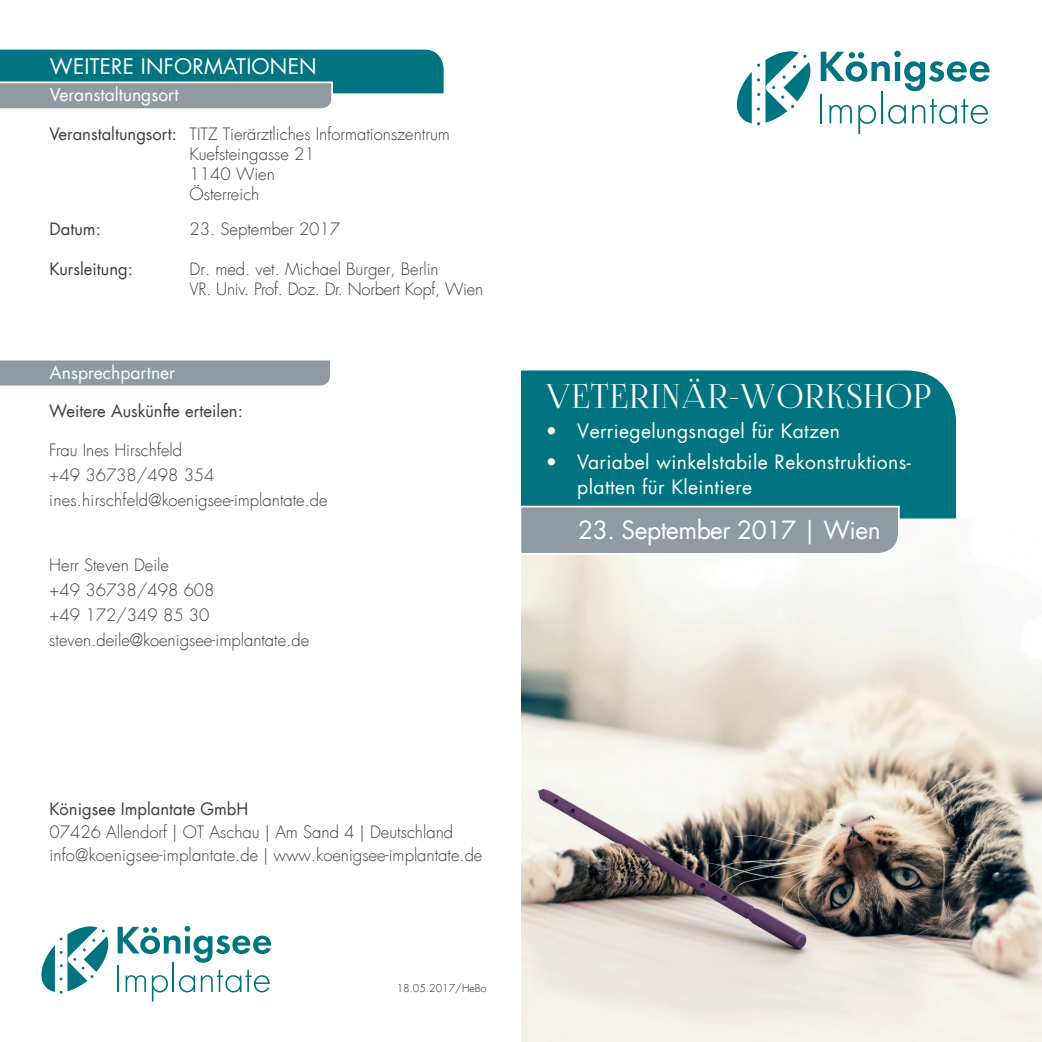
<style>
.page{position:relative;width:1042px;height:1042px;background:#fff}
.page>*{position:absolute;margin:0;border:0;box-sizing:border-box;transform-origin:0 0}
.t1{font:33.25px "Foglihten No 06";letter-spacing:.03em;color:#fff}
.t2{font:24.5px "Futura Com";letter-spacing:-.02em;color:#fff}
.t3{font:21px "Futura Com";letter-spacing:.01em;color:#fff}
.t4{font:19.25px/24.5px "Futura Com";letter-spacing:.02em;color:#fff}
.t5{font:17.5px "Futura Com";color:#fff}
.t6{font:300 16.62px/24.8px "Futura Com";color:#3e3e3f}
.t7{font:16.62px "Futura Com";color:#3e3e3f}
.t8{font:300 10.5px "Futura Com";color:#231f20}
.s1{font-weight:400}
</style>
<div class="page">
<img style="left:521px;top:542px;width:521px;height:500px">
<svg style="left:0;top:50px;width:444px;height:59px;background:#478d97"></svg>
<svg style="left:0;top:360px;width:330px;height:26px;background:#949da4"></svg>
<div style="left:521px;top:370px;width:435px;height:148px;background:#007480"></div>
<svg style="left:521px;top:505px;width:379px;height:50px;background:#97a1a8"></svg>
<svg style="left:118px;top:926px;width:153px;height:37px"></svg>
<hr style="left:117px;top:965px;width:2px;height:27px;background:#007480">
<svg style="left:126px;top:975px;width:20px;height:17px"></svg>
<svg style="left:152px;top:975px;width:16px;height:26px"></svg>
<hr style="left:173px;top:962px;width:1px;height:30px;background:#007480">
<svg style="left:179px;top:975px;width:16px;height:17px"></svg>
<svg style="left:201px;top:969px;width:69px;height:23px"></svg>
<svg style="left:41px;top:926px;width:67px;height:67px"></svg>
<svg style="left:820px;top:51px;width:169px;height:40px"></svg>
<hr style="left:820px;top:94px;width:2px;height:29px;background:#007480">
<svg style="left:829px;top:105px;width:23px;height:18px"></svg>
<svg style="left:858px;top:105px;width:18px;height:29px"></svg>
<hr style="left:881px;top:91px;width:2px;height:32px;background:#007480">
<svg style="left:888px;top:105px;width:18px;height:19px"></svg>
<svg style="left:912px;top:99px;width:76px;height:25px"></svg>
<svg style="left:737px;top:51px;width:73px;height:74px"></svg>
<p class="t3" style="left:50px;top:52px;width:268px">Weitere I nformationen</p>
<p class="t5" style="left:50px;top:82px;width:130px">Veranstaltungsort</p>
<p class="t6" style="left:190px;top:124px;width:262px;line-height:19.9px;text-indent:-140px"><span class="s1">Veranstaltungsort:</span> TITZ Tierärztliches Informationszentrum<br>Kuefsteingasse 21<br>1140 Wien<br>Österreich</p>
<p class="t7" style="left:50px;top:217px;width:53px">Datum:</p>
<p class="t6" style="left:190px;top:216px;width:152px">23. September 2017</p>
<p class="t7" style="left:50px;top:257px;width:85px">Kursleitung:</p>
<p class="t6" style="left:190px;top:259px;width:295px;line-height:19.9px">Dr. med. vet. Michael Burger, Berlin<br>VR. Univ. Prof. Doz. Dr. Norbert Kopf, Wien</p>
<p class="t5" style="left:50px;top:361px;width:127px">Ansprechpartner</p>
<p class="t7" style="left:49px;top:399px;width:195px">Weitere Auskünfte erteilen:</p>
<p class="t6" style="left:49px;top:438px;width:280px">Frau Ines Hirschfeld<br>+49 36738/498 354 ines.hirschfeld@koenigsee-implantate.de</p>
<p class="t6" style="left:49px;top:553px;width:261px">Herr Steven Deile<br>+49 36738/498 608<br>+49 172/349 85 30 steven.deile@koenigsee-implantate.de</p>
<h1 class="t1" style="left:546px;top:377px;width:387px">VETERINÄR-WORKSHOP</h1>
<p class="t4" style="left:546px;top:418px;width:296px">• Verriegelungsnagel für Katzen</p>
<p class="t4" style="left:577px;top:449px;width:335px;text-indent:-31px">• Variabel winkelstabile Rekonstruktions&shy;platten für Kleintiere</p>
<h2 class="t2" style="left:578px;top:514px;width:304px">23. September 2017 | Wien</h2>
<p class="t7" style="left:49px;top:798px;width:200px">Königsee I mplantate GmbH</p>
<p class="t6" style="left:49px;top:821px;width:434px;line-height:22.8px">07426 Allendorf | OT Aschau | Am Sand 4 | Deutschland info@koenigsee-implantate.de | www.koenigsee-implantate.de</p>
<p class="t8" style="left:397px;top:981px;width:91px">18.05.2017/HeBo</p>
</div>
